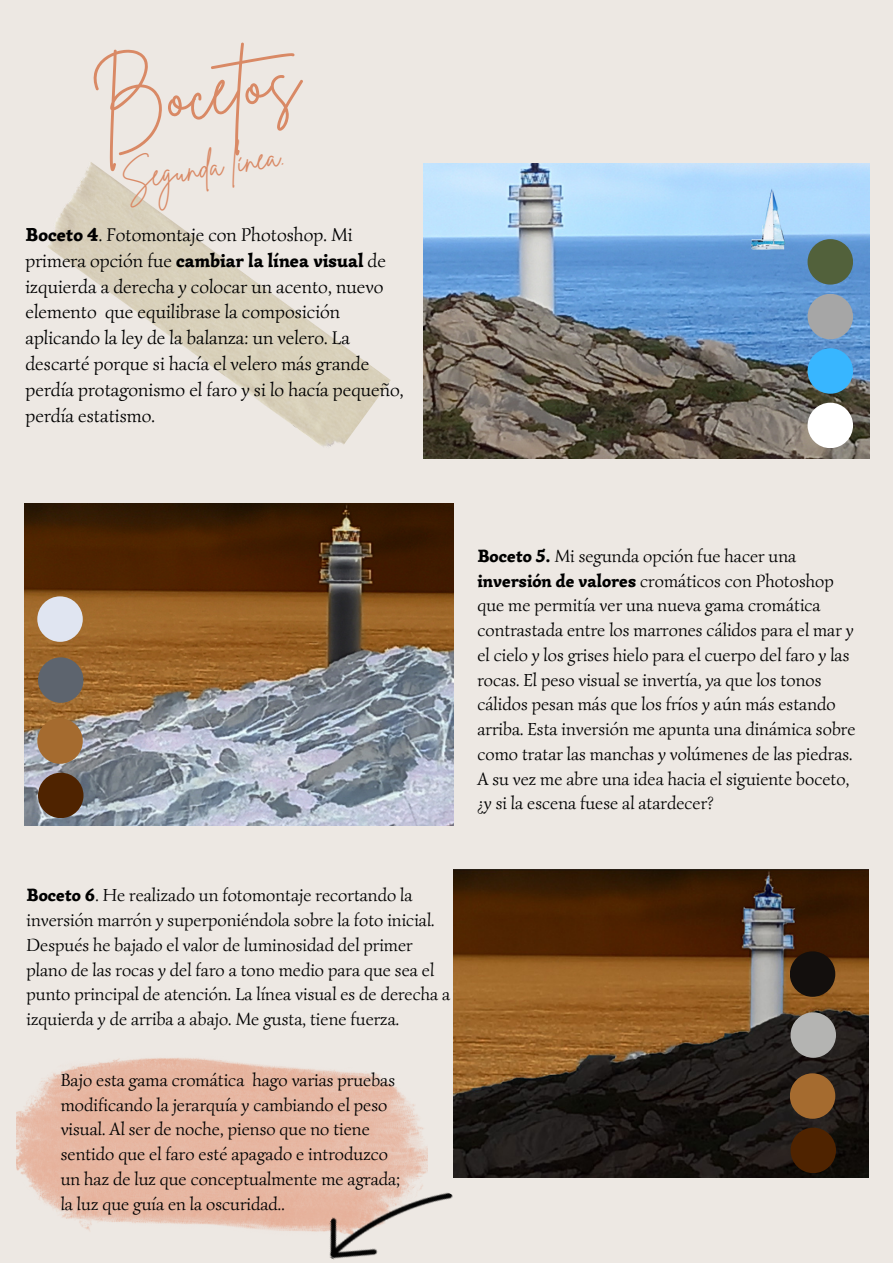
<style>
.page{position:relative;width:893px;height:1264px;background:#fff}
.page>*{position:absolute;margin:0;border:0;box-sizing:border-box;transform-origin:0 0}
.t1{font:75.3px "Brittany Signature";color:#d98965}
.t2{font:33.45px "Brittany Signature";color:#d98965}
.t3{font:18.9px/25.8px "Simonetta";color:#000}
.t4{font:18px/24.8px "Simonetta";color:#000}
.s1{font-weight:900}
</style>
<div class="page">
<div style="left:0;top:0;width:892px;height:1262px;background:#ede8e3"></div>
<img style="left:17px;top:1058px;width:410px;height:174px">
<img style="left:48px;top:162px;width:343px;height:285px">
<img style="left:424px;top:164px;width:445px;height:294px">
<div style="left:807px;top:239px;width:46px;height:45px;background:#52613b;border-radius:50%"></div>
<div style="left:807px;top:294px;width:46px;height:45px;background:#a6a6a6;border-radius:50%"></div>
<div style="left:807px;top:348px;width:46px;height:46px;background:#38b6ff;border-radius:50%"></div>
<div style="left:807px;top:402px;width:46px;height:46px;background:#fff;border-radius:50%"></div>
<img style="left:25px;top:504px;width:428px;height:321px">
<div style="left:38px;top:772px;width:45px;height:46px;background:#4f2300;border-radius:50%"></div>
<div style="left:38px;top:657px;width:45px;height:45px;background:#5d646e;border-radius:50%"></div>
<div style="left:37px;top:596px;width:46px;height:46px;background:#e0e5f1;border-radius:50%"></div>
<div style="left:37px;top:718px;width:46px;height:45px;background:#a56b2f;border-radius:50%"></div>
<img style="left:454px;top:869px;width:414px;height:308px">
<img style="left:315px;top:1150px;width:138px;height:110px">
<div style="left:790px;top:1127px;width:45px;height:46px;background:#4f2300;border-radius:50%"></div>
<div style="left:790px;top:1012px;width:45px;height:45px;background:#b4b4b2;border-radius:50%"></div>
<div style="left:789px;top:951px;width:46px;height:45px;background:#130f0d;border-radius:50%"></div>
<div style="left:789px;top:1073px;width:46px;height:45px;background:#a56b2f;border-radius:50%"></div>
<h1 class="t1" style="left:86px;top:59px;width:208px;rotate:-9deg">Bocetos</h1>
<h2 class="t2" style="left:118px;top:158px;width:165px;rotate:-9deg">Segunda línea.</h2>
<p class="t3" style="left:25px;top:221px;width:380px"><span class="s1">Boceto 4</span>. Fotomontaje con Photoshop. Mi primera opción fue <span class="s1">cambiar la línea visual</span> de izquierda a derecha y colocar un acento, nuevo elemento que equilibrase la composición aplicando la ley de la balanza: un velero. La descarté porque si hacía el velero más grande perdía protagonismo el faro y si lo hacía pequeño, perdía estatismo.</p>
<p class="t4" style="left:477px;top:543px;width:379px"><span class="s1">Boceto 5.</span> Mi segunda opción fue hacer una <span class="s1">inversión de valores</span> cromáticos con Photoshop que me permitía ver una nueva gama cromática contrastada entre los marrones cálidos para el mar y el cielo y los grises hielo para el cuerpo del faro y las rocas. El peso visual se invertía, ya que los tonos cálidos pesan más que los fríos y aún más estando arriba. Esta inversión me apunta una dinámica sobre como tratar las manchas y volúmenes de las piedras.<br>A su vez me abre una idea hacia el siguiente boceto, ¿y si la escena fuese al atardecer?</p>
<p class="t4" style="left:26px;top:882px;width:425px"><span class="s1">Boceto 6</span>. He realizado un fotomontaje recortando la inversión marrón y superponiéndola sobre la foto inicial.<br>Después he bajado el valor de luminosidad del primer plano de las rocas y del faro a tono medio para que sea el punto principal de atención. La línea visual es de derecha a izquierda y de arriba a abajo. Me gusta, tiene fuerza.</p>
<p class="t4" style="left:61px;top:1067px;width:341px">Bajo esta gama cromática hago varias pruebas modificando la jerarquía y cambiando el peso visual. Al ser de noche, pienso que no tiene sentido que el faro esté apagado e introduzco un haz de luz que conceptualmente me agrada; la luz que guía en la oscuridad..</p>
</div>
